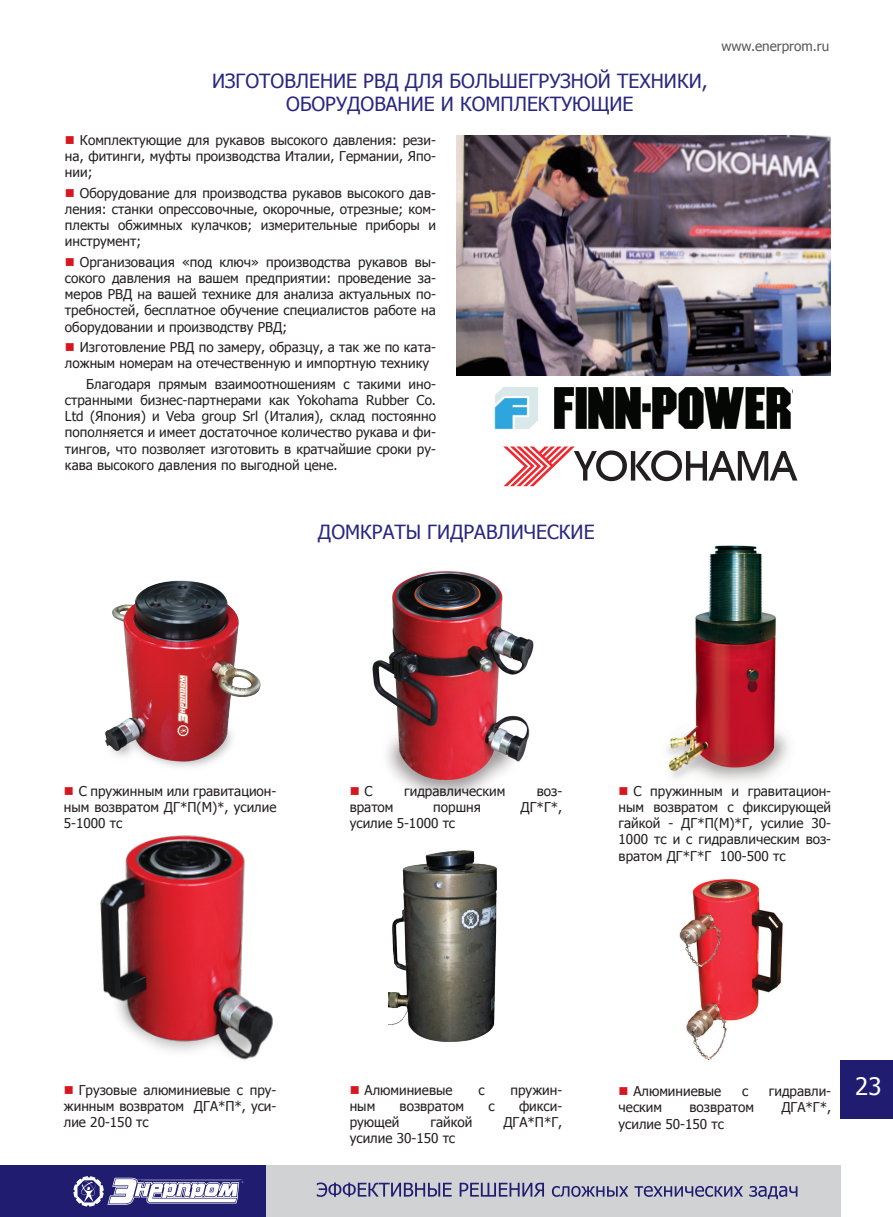
<style>
.page{position:relative;width:893px;height:1217px;background:#fff}
.page>*{position:absolute;margin:0;border:0;box-sizing:border-box;transform-origin:0 0}
.t1{font:24px "Tahoma";color:#fff}
.ЗАГОЛОВОК{font:19.5px/23.4px "Tahoma";color:#292780;text-align:center}
.Text{font:13.5px/16.2px "Tahoma";color:#231f20;text-align:justify}
.t2{font:13.5px "Tahoma";color:#57585a}
</style>
<div class="page">
<div style="left:841px;top:1059px;width:52px;height:59px;background:#201c70"></div>
<div style="left:266px;top:1164px;width:575px;height:52px;background:#d1d2d4"></div>
<svg style="left:317px;top:1182px;width:480px;height:16px"></svg>
<div style="left:0;top:1164px;width:266px;height:52px;background:#201c70"></div>
<svg style="left:73px;top:1176px;width:170px;height:30px"></svg>
<img style="left:456px;top:136px;width:374px;height:240px">
<svg style="left:503px;top:446px;width:294px;height:40px"></svg>
<img style="left:494px;top:387px;width:297px;height:42px">
<img style="left:105px;top:580px;width:156px;height:187px">
<img style="left:372px;top:571px;width:162px;height:226px">
<img style="left:388px;top:850px;width:109px;height:192px">
<img style="left:100px;top:835px;width:173px;height:225px">
<img style="left:679px;top:879px;width:104px;height:181px">
<img style="left:667px;top:545px;width:121px;height:236px">
<p class="ЗАГОЛОВОК" style="left:212px;top:68px;width:497px">ИЗГОТОВЛЕНИЕ РВД ДЛЯ БОЛЬШЕГРУЗНОЙ ТЕХНИКИ,<br>ОБОРУДОВАНИЕ И КОМПЛЕКТУЮЩИЕ</p>
<p class="Text" style="left:65px;top:131px;width:372px;text-indent:15px">Комплектующие для рукавов высокого давления: рези&shy;на, фитинги, муфты производства Италии, Германии, Япо&shy;нии;</p>
<p class="Text" style="left:65px;top:184px;width:372px;text-indent:15px">Оборудование для производства рукавов высокого дав&shy;ления: станки опрессовочные, окорочные, отрезные; ком&shy;плекты обжимных кулачков; измерительные приборы и инструмент;</p>
<p class="Text" style="left:65px;top:253px;width:372px;text-indent:15px">Организовация «под ключ» производства рукавов вы&shy;сокого давления на вашем предприятии: проведение за&shy;меров РВД на вашей технике для анализа актуальных по&shy;требностей, бесплатное обучение специалистов работе на оборудовании и производству РВД;</p>
<p class="Text" style="left:65px;top:338px;width:372px;text-indent:15px">Изготовление РВД по замеру, образцу, а так же по ката&shy;ложным номерам на отечественную и импортную технику</p>
<p class="Text" style="left:65px;top:375px;width:372px;text-indent:21px">Благодаря прямым взаимоотношениям с такими ино&shy;странными бизнес-партнерами как Yokohama Rubber Co.<br>Ltd (Япония) и Veba group Srl (Италия), склад постоянно пополняется и имеет достаточное количество рукава и фи&shy;тингов, что позволяет изготовить в кратчайшие сроки ру&shy;кава высокого давления по выгодной цене.</p>
<p class="t2" style="left:721px;top:37px;width:109px">www.enerprom.ru</p>
<p class="ЗАГОЛОВОК" style="left:318px;top:519px;width:278px">ДОМКРАТЫ ГИДРАВЛИЧЕСКИЕ</p>
<p class="Text" style="left:64px;top:782px;width:214px;text-indent:15px">С пружинным или гравитацион&shy;ным возвратом ДГ*П(М)*, усилие 5-1000 тс</p>
<p class="Text" style="left:365px;top:782px;width:10px">С</p>
<p class="Text" style="left:404px;top:782px;width:103px">гидравлическим</p>
<p class="Text" style="left:537px;top:782px;width:27px">воз-</p>
<p class="Text" style="left:350px;top:798px;width:45px">вратом</p>
<p class="Text" style="left:433px;top:798px;width:49px">поршня</p>
<p class="Text" style="left:521px;top:798px;width:43px">ДГ*Г*,</p>
<p class="Text" style="left:350px;top:814px;width:107px">усилие 5-1000 тс</p>
<p class="Text" style="left:619px;top:782px;width:214px;text-indent:15px">С пружинным и гравитацион&shy;ным возвратом с фиксирующей гайкой - ДГ*П(М)*Г, усилие 30- 1000 тс и с гидравлическим воз&shy;вратом ДГ*Г*Г 100-500 тс</p>
<p class="Text" style="left:64px;top:1080px;width:214px;text-indent:15px">Грузовые алюминиевые с пру&shy;жинным возвратом ДГА*П*, уси&shy;лие 20-150 тс</p>
<p class="Text" style="left:365px;top:1080px;width:89px">Алюминиевые</p>
<p class="Text" style="left:478px;top:1080px;width:8px">с</p>
<p class="Text" style="left:511px;top:1080px;width:53px">пружин-</p>
<p class="Text" style="left:350px;top:1097px;width:27px">ным</p>
<p class="Text" style="left:400px;top:1097px;width:66px">возвратом</p>
<p class="Text" style="left:488px;top:1097px;width:8px">с</p>
<p class="Text" style="left:519px;top:1097px;width:45px">фикси-</p>
<p class="Text" style="left:350px;top:1113px;width:51px">рующей</p>
<p class="Text" style="left:430px;top:1113px;width:43px">гайкой</p>
<p class="Text" style="left:503px;top:1113px;width:60px">ДГА*П*Г,</p>
<p class="Text" style="left:350px;top:1129px;width:107px">усилие 30-150 тс</p>
<p class="Text" style="left:633px;top:1082px;width:89px">Алюминиевые</p>
<p class="Text" style="left:742px;top:1082px;width:8px">с</p>
<p class="Text" style="left:769px;top:1082px;width:64px">гидравли-</p>
<p class="Text" style="left:619px;top:1098px;width:45px">ческим</p>
<p class="Text" style="left:689px;top:1098px;width:66px">возвратом</p>
<p class="Text" style="left:781px;top:1098px;width:51px">ДГА*Г*,</p>
<p class="Text" style="left:619px;top:1114px;width:107px">усилие 50-150 тс</p>
<h1 class="t1" style="left:855px;top:1070px;width:28px">23</h1>
</div>
